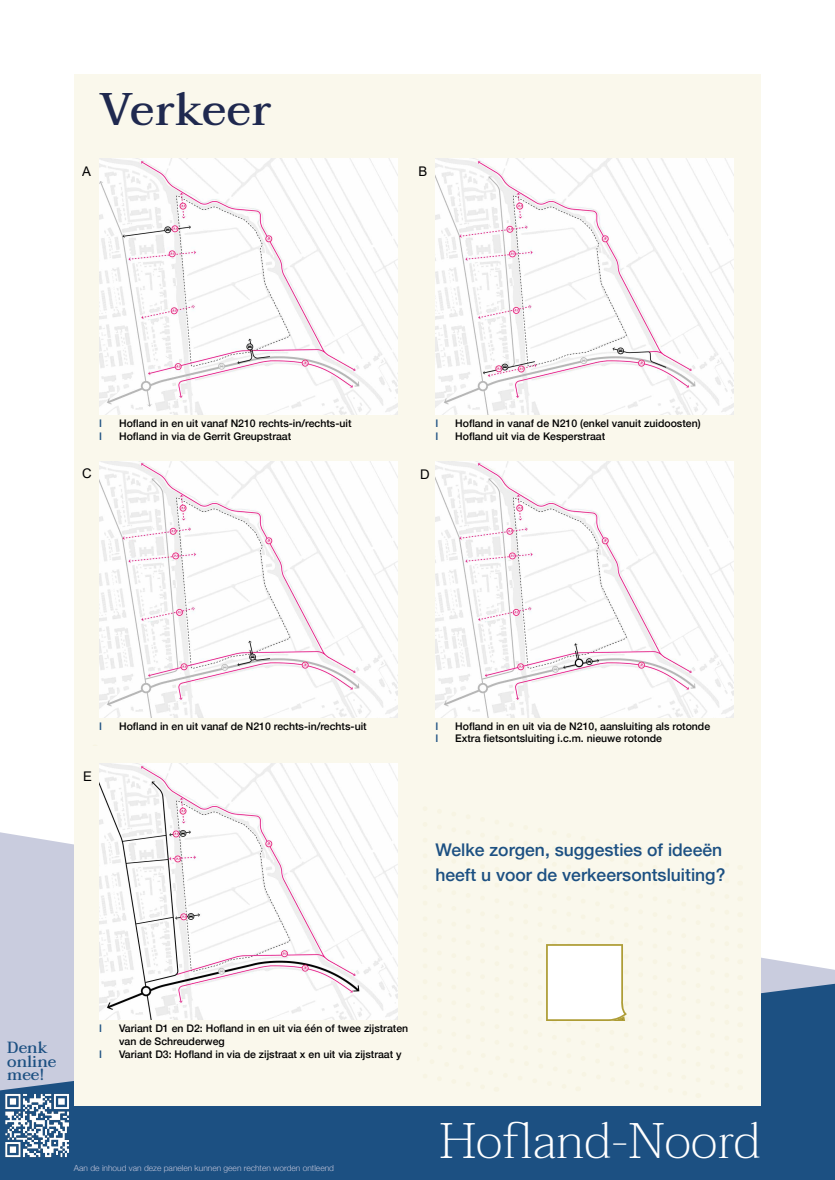
<style>
.page{position:relative;width:835px;height:1180px;background:#fff}
.page>*{position:absolute;margin:0;border:0;box-sizing:border-box;transform-origin:0 0}
.t1{font:200 49.7px "Taviraj";color:#fff}
.t2{font:500 45.5px "Taviraj";letter-spacing:.01em;color:#1f294f}
.t3{font:500 17.5px/25.2px "Helvetica Neue";color:#1c5082}
.t4{font:500 16.1px/13.6px "Taviraj";color:#1c5082}
.t5{font:13.3px "Arial";color:#000}
.t6{font:500 10.5px/12.6px "Helvetica Neue";color:#000}
.t7{font:500 10.5px "Helvetica Neue";color:#1c5082}
.t8{font:300 8.4px "Helvetica Neue";color:#bec2d7}
</style>
<div class="page">
<svg style="left:0;top:832px;width:834px;height:151px;fill:#c9ccde"></svg>
<svg style="left:0;top:983px;width:834px;height:197px;background:#315f8d"></svg>
<div style="left:74px;top:74px;width:686px;height:1031px;background:#faf8ec"></div>
<img style="left:435px;top:159px;width:298px;height:256px">
<svg style="left:546px;top:944px;width:80px;height:77px;background:#f7f5ec"></svg>
<img style="left:0;top:1085px;width:78px;height:81px">
<img style="left:99px;top:461px;width:298px;height:256px">
<img style="left:99px;top:159px;width:298px;height:256px">
<img style="left:435px;top:461px;width:298px;height:256px">
<img style="left:99px;top:763px;width:298px;height:256px">
<h2 class="t2" style="left:99px;top:73px;width:173px">Verkeer</h2>
<p class="t5" style="left:82px;top:163px;width:10px">A</p>
<p class="t5" style="left:418px;top:162px;width:10px">B</p>
<p class="t7" style="left:99px;top:415px;width:4px">Ⅰ</p>
<p class="t6" style="left:119px;top:416px;width:234px">Hofland in en uit vanaf N210 rechts-in/rechts-uit</p>
<p class="t7" style="left:99px;top:428px;width:4px">Ⅰ</p>
<p class="t6" style="left:119px;top:429px;width:173px">Hofland in via de Gerrit Greupstraat</p>
<p class="t7" style="left:435px;top:415px;width:4px">Ⅰ</p>
<p class="t6" style="left:455px;top:416px;width:247px">Hofland in vanaf de N210 (enkel vanuit zuidoosten)</p>
<p class="t7" style="left:435px;top:428px;width:4px">Ⅰ</p>
<p class="t6" style="left:455px;top:429px;width:151px">Hofland uit via de Kesperstraat</p>
<p class="t5" style="left:82px;top:464px;width:11px">C</p>
<p class="t5" style="left:420px;top:465px;width:11px">D</p>
<p class="t7" style="left:99px;top:717px;width:4px">Ⅰ</p>
<p class="t6" style="left:119px;top:719px;width:249px">Hofland in en uit vanaf de N210 rechts-in/rechts-uit</p>
<p class="t5" style="left:83px;top:767px;width:10px">E</p>
<p class="t7" style="left:435px;top:717px;width:4px">Ⅰ</p>
<p class="t6" style="left:455px;top:719px;width:256px">Hofland in en uit via de N210, aansluiting als rotonde</p>
<p class="t7" style="left:435px;top:730px;width:4px">Ⅰ</p>
<p class="t6" style="left:455px;top:731px;width:208px">Extra fietsontsluiting i.c.m. nieuwe rotonde</p>
<h3 class="t3" style="left:435px;top:835px;width:291px">Welke zorgen, suggesties of ideeën heeft u voor de verkeersontsluiting?</h3>
<h3 class="t4" style="left:7px;top:1041px;width:51px">Denk online mee!</h3>
<p class="t7" style="left:99px;top:1020px;width:4px">Ⅰ</p>
<p class="t6" style="left:119px;top:1021px;width:290px">Variant D1 en D2: Hofland in en uit via één of twee zijstraten van de Schreuderweg</p>
<p class="t7" style="left:99px;top:1045px;width:4px">Ⅰ</p>
<p class="t6" style="left:119px;top:1046px;width:284px">Variant D3: Hofland in via de zijstraat x en uit via zijstraat y</p>
<p class="t8" style="left:74px;top:1161px;width:261px">Aan de inhoud van deze panelen kunnen geen rechten worden ontleend</p>
<h1 class="t1" style="left:439px;top:1102px;width:323px">Hofland-Noord</h1>
</div>
